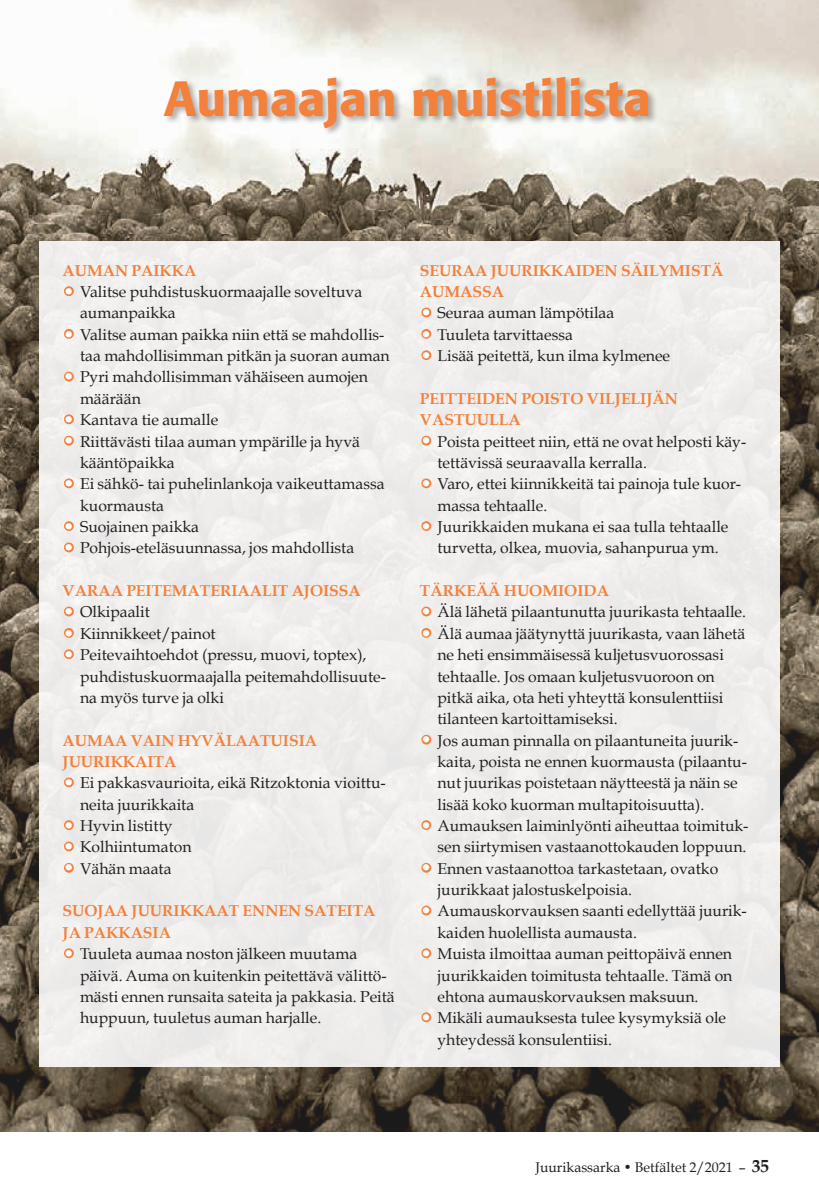
<style>
.page{position:relative;width:819px;height:1191px;background:#fff}
.page>*{position:absolute;margin:0;border:0;box-sizing:border-box;transform-origin:0 0}
.t1{font:500 49px "Formata";color:#f3813c}
.t2{font:15.75px/21.3px "Book Antiqua";color:#231f20}
.t3{font:700 15.75px/21.3px "Book Antiqua";color:#f3813c}
.t4{font:14px "Book Antiqua";color:#231f20}
.s1{font-size:21px;color:#fff}
.s2{font-weight:700;font-size:17.5px}
</style>
<div class="page">
<img style="left:0;top:0;width:819px;height:1131px">
<div style="left:163px;top:75px;width:494px;height:61px;background:#231f20;opacity:.35"></div>
<div style="left:39px;top:242px;width:740px;height:825px;background:#efeeec"></div>
<svg style="left:64px;top:286px;width:10px;height:11px"></svg>
<svg style="left:64px;top:329px;width:10px;height:10px"></svg>
<svg style="left:64px;top:371px;width:10px;height:11px"></svg>
<svg style="left:63px;top:414px;width:11px;height:11px"></svg>
<svg style="left:64px;top:435px;width:10px;height:11px"></svg>
<svg style="left:64px;top:478px;width:13px;height:11px"></svg>
<svg style="left:64px;top:521px;width:10px;height:32px"></svg>
<svg style="left:64px;top:606px;width:10px;height:11px"></svg>
<svg style="left:64px;top:628px;width:10px;height:10px"></svg>
<svg style="left:64px;top:649px;width:10px;height:11px"></svg>
<svg style="left:64px;top:777px;width:10px;height:11px"></svg>
<svg style="left:64px;top:820px;width:10px;height:32px"></svg>
<svg style="left:64px;top:863px;width:10px;height:10px"></svg>
<svg style="left:64px;top:948px;width:10px;height:11px"></svg>
<svg style="left:421px;top:307px;width:11px;height:11px"></svg>
<svg style="left:420px;top:329px;width:12px;height:32px"></svg>
<svg style="left:421px;top:435px;width:13px;height:11px"></svg>
<svg style="left:421px;top:478px;width:11px;height:11px"></svg>
<svg style="left:421px;top:521px;width:11px;height:10px"></svg>
<svg style="left:421px;top:606px;width:11px;height:11px"></svg>
<svg style="left:421px;top:628px;width:11px;height:10px"></svg>
<svg style="left:421px;top:734px;width:11px;height:11px"></svg>
<svg style="left:421px;top:820px;width:11px;height:10px"></svg>
<svg style="left:421px;top:862px;width:11px;height:11px"></svg>
<svg style="left:421px;top:905px;width:11px;height:11px"></svg>
<svg style="left:421px;top:948px;width:11px;height:11px"></svg>
<svg style="left:421px;top:1012px;width:11px;height:11px"></svg>
<h1 class="t1" style="left:164px;top:68px;width:488px">Aumaajan muistilista</h1>
<p class="t3" style="left:63px;top:260px;width:135px">AUMAN PAIKKA</p>
<p class="t2" style="left:80px;top:281px;width:284px;text-indent:-17px"><span class="s1">•</span> Valitse puhdistuskuormaajalle soveltuva aumanpaikka</p>
<p class="t2" style="left:80px;top:324px;width:311px;text-indent:-17px"><span class="s1">•</span> Valitse auman paikka niin että se mahdollis&shy;taa mahdollisimman pitkän ja suoran auman</p>
<p class="t2" style="left:80px;top:366px;width:289px;text-indent:-17px"><span class="s1">•</span> Pyri mahdollisimman vähäiseen aumojen määrään</p>
<p class="t2" style="left:63px;top:409px;width:157px"><span class="s1">•</span> Kantava tie aumalle</p>
<p class="t2" style="left:80px;top:430px;width:281px;text-indent:-17px"><span class="s1">•</span> Riittävästi tilaa auman ympärille ja hyvä kääntöpaikka</p>
<p class="t2" style="left:80px;top:473px;width:306px;text-indent:-17px"><span class="s1">•</span> Ei sähkö- tai puhelinlankoja vaikeuttamassa kuormausta</p>
<p class="t2" style="left:63px;top:516px;width:138px"><span class="s1">•</span> Suojainen paikka</p>
<p class="t2" style="left:63px;top:537px;width:293px"><span class="s1">•</span> Pohjois-eteläsuunnassa, jos mahdollista</p>
<p class="t3" style="left:63px;top:580px;width:300px">VARAA PEITEMATERIAALIT AJOISSA</p>
<p class="t2" style="left:63px;top:601px;width:89px"><span class="s1">•</span> Olkipaalit</p>
<p class="t2" style="left:63px;top:623px;width:155px"><span class="s1">•</span> Kiinnikkeet/painot</p>
<p class="t2" style="left:80px;top:644px;width:307px;text-indent:-17px"><span class="s1">•</span> Peitevaihtoehdot (pressu, muovi, toptex), puhdistuskuormaajalla peitemahdollisuute&shy;na myös turve ja olki</p>
<p class="t3" style="left:63px;top:729px;width:256px">AUMAA VAIN HYVÄLAATUISIA<br>JUURIKKAITA</p>
<p class="t2" style="left:80px;top:772px;width:307px;text-indent:-17px"><span class="s1">•</span> Ei pakkasvaurioita, eikä Ritzoktonia vioittu&shy;neita juurikkaita</p>
<p class="t2" style="left:63px;top:815px;width:111px"><span class="s1">•</span> Hyvin listitty</p>
<p class="t2" style="left:63px;top:836px;width:130px"><span class="s1">•</span> Kolhiintumaton</p>
<p class="t2" style="left:63px;top:857px;width:110px"><span class="s1">•</span> Vähän maata</p>
<p class="t3" style="left:63px;top:900px;width:314px">SUOJAA JUURIKKAAT ENNEN SATEITA<br>JA PAKKASIA</p>
<p class="t2" style="left:80px;top:943px;width:316px;text-indent:-17px"><span class="s1">•</span> Tuuleta aumaa noston jälkeen muutama päivä. Auma on kuitenkin peitettävä välittö&shy;mästi ennen runsaita sateita ja pakkasia. Peitä huppuun, tuuletus auman harjalle.</p>
<p class="t3" style="left:420px;top:260px;width:305px">SEURAA JUURIKKAIDEN SÄILYMISTÄ<br>AUMASSA</p>
<p class="t2" style="left:420px;top:302px;width:196px"><span class="s1">•</span> Seuraa auman lämpötilaa</p>
<p class="t2" style="left:420px;top:324px;width:154px"><span class="s1">•</span> Tuuleta tarvittaessa</p>
<p class="t2" style="left:420px;top:345px;width:252px"><span class="s1">•</span> Lisää peitettä, kun ilma kylmenee</p>
<p class="t3" style="left:420px;top:388px;width:259px">PEITTEIDEN POISTO VILJELIJÄN<br>VASTUULLA</p>
<p class="t2" style="left:437px;top:430px;width:310px;text-indent:-17px"><span class="s1">•</span> Poista peitteet niin, että ne ovat helposti käy&shy;tettävissä seuraavalla kerralla.</p>
<p class="t2" style="left:437px;top:473px;width:305px;text-indent:-17px"><span class="s1">•</span> Varo, ettei kiinnikkeitä tai painoja tule kuor&shy;massa tehtaalle.</p>
<p class="t2" style="left:420px;top:516px;width:310px;text-align:center"><span class="s1">•</span> Juurikkaiden mukana ei saa tulla tehtaalle turvetta, olkea, muovia, sahanpurua ym.</p>
<p class="t3" style="left:420px;top:580px;width:190px">TÄRKEÄÄ HUOMIOIDA</p>
<p class="t2" style="left:420px;top:601px;width:327px"><span class="s1">•</span> Älä lähetä pilaantunutta juurikasta tehtaalle.</p>
<p class="t2" style="left:437px;top:623px;width:309px;text-indent:-17px"><span class="s1">•</span> Älä aumaa jäätynyttä juurikasta, vaan lähetä ne heti ensimmäisessä kuljetusvuorossasi tehtaalle. Jos omaan kuljetusvuoroon on pitkä aika, ota heti yhteyttä konsulenttiisi tilanteen kartoittamiseksi.</p>
<p class="t2" style="left:437px;top:729px;width:311px;text-indent:-17px"><span class="s1">•</span> Jos auman pinnalla on pilaantuneita juurik&shy;kaita, poista ne ennen kuormausta (pilaantu&shy;nut juurikas poistetaan näytteestä ja näin se lisää koko kuorman multapitoisuutta).</p>
<p class="t2" style="left:420px;top:815px;width:330px;text-align:right"><span class="s1">•</span> Aumauksen laiminlyönti aiheuttaa toimituk&shy;sen siirtymisen vastaanottokauden loppuun.</p>
<p class="t2" style="left:437px;top:857px;width:282px;text-indent:-17px"><span class="s1">•</span> Ennen vastaanottoa tarkastetaan, ovatko juurikkaat jalostuskelpoisia.</p>
<p class="t2" style="left:437px;top:900px;width:311px;text-indent:-17px"><span class="s1">•</span> Aumauskorvauksen saanti edellyttää juurik&shy;kaiden huolellista aumausta.</p>
<p class="t2" style="left:437px;top:943px;width:296px;text-align:justify;text-indent:-17px"><span class="s1">•</span> Muista ilmoittaa auman peittopäivä ennen juurikkaiden toimitusta tehtaalle. Tämä on ehtona aumauskorvauksen maksuun.</p>
<p class="t2" style="left:437px;top:1007px;width:290px;text-indent:-17px"><span class="s1">•</span> Mikäli aumauksesta tulee kysymyksiä ole yhteydessä konsulentiisi.</p>
<p class="t4" style="left:535px;top:1158px;width:235px">Juurikassarka • Betfältet 2/2021 – <span class="s2">35</span></p>
</div>
